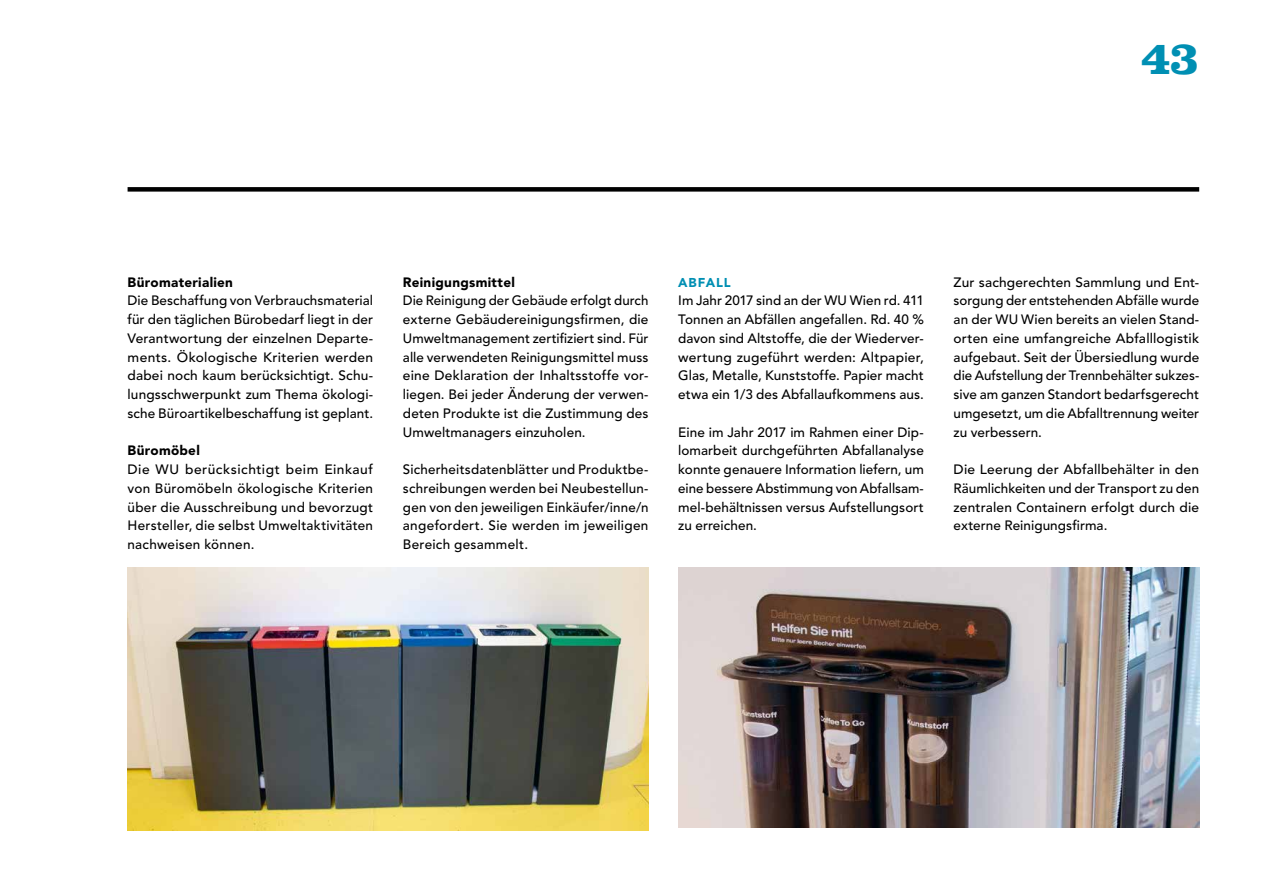
<style>
.page{position:relative;width:1263px;height:893px;background:#fff}
.page>*{position:absolute;margin:0;border:0;box-sizing:border-box;transform-origin:0 0}
.t1{font:700 48px "Clarendon LT Std";color:#008fb3}
.t2{font:500 13.5px/18.8px "Avenir LT Std";letter-spacing:.01em;color:#000;text-align:justify}
.t3{font:900 13.5px "Avenir LT Std";letter-spacing:.02em;color:#000}
.t4{font:900 12.75px "Avenir LT Std";letter-spacing:.07em;color:#008fb3}
</style>
<div class="page">
<div style="left:128px;top:187px;width:1071px;height:5px;background:#000"></div>
<img style="left:128px;top:568px;width:520px;height:262px">
<img style="left:678px;top:568px;width:521px;height:259px">
<h1 class="t1" style="left:1141px;top:29px;width:59px">43</h1>
<p class="t3" style="left:128px;top:274px;width:107px">Büromaterialien</p>
<p class="t2" style="left:128px;top:292px;width:247px">Die Beschaffung von Verbrauchsmaterial für den täglichen Bürobedarf liegt in der Verantwortung der einzelnen Departe&shy;ments. Ökologische Kriterien werden dabei noch kaum berücksichtigt. Schu&shy;lungsschwerpunkt zum Thema ökologi&shy;sche Büroartikelbeschaffung ist geplant.</p>
<p class="t3" style="left:128px;top:443px;width:74px">Büromöbel</p>
<p class="t2" style="left:128px;top:460px;width:247px">Die WU berücksichtigt beim Einkauf von Büromöbeln ökologische Kriterien über die Ausschreibung und bevorzugt Hersteller, die selbst Umweltaktivitäten nachweisen können.</p>
<p class="t3" style="left:403px;top:274px;width:113px">Reinigungsmittel</p>
<p class="t2" style="left:403px;top:292px;width:247px">Die Reinigung der Gebäude erfolgt durch externe Gebäudereinigungsfirmen, die Umweltmanagement zertifiziert sind. Für alle verwendeten Reinigungsmittel muss eine Deklaration der Inhaltsstoffe vor&shy;liegen. Bei jeder Änderung der verwen&shy;deten Produkte ist die Zustimmung des Umweltmanagers einzuholen.</p>
<p class="t2" style="left:403px;top:460px;width:247px">Sicherheitsdatenblätter und Produktbe&shy;schreibungen werden bei Neubestellun&shy;gen von den jeweiligen Einkäufer/inne/n angefordert. Sie werden im jeweiligen Bereich gesammelt.</p>
<p class="t4" style="left:678px;top:274px;width:54px">ABFALL</p>
<p class="t2" style="left:678px;top:292px;width:247px">Im Jahr 2017 sind an der WU Wien rd. 411<br>Tonnen an Abfällen angefallen. Rd. 40 % davon sind Altstoffe, die der Wiederver&shy;wertung zugeführt werden: Altpapier, Glas, Metalle, Kunststoffe. Papier macht etwa ein 1/3 des Abfallaufkommens aus.</p>
<p class="t2" style="left:678px;top:423px;width:247px">Eine im Jahr 2017 im Rahmen einer Dip&shy;lomarbeit durchgeführten Abfallanalyse konnte genauere Information liefern, um eine bessere Abstimmung von Abfallsam&shy;mel-behältnissen versus Aufstellungsort zu erreichen.</p>
<p class="t2" style="left:954px;top:273px;width:247px">Zur sachgerechten Sammlung und Ent&shy;sorgung der entstehenden Abfälle wurde an der WU Wien bereits an vielen Stand&shy;orten eine umfangreiche Abfalllogistik aufgebaut. Seit der Übersiedlung wurde die Aufstellung der Trennbehälter sukzes&shy;sive am ganzen Standort bedarfsgerecht umgesetzt, um die Abfalltrennung weiter zu verbessern.</p>
<p class="t2" style="left:954px;top:460px;width:247px">Die Leerung der Abfallbehälter in den Räumlichkeiten und der Transport zu den zentralen Containern erfolgt durch die externe Reinigungsfirma.</p>
</div>
